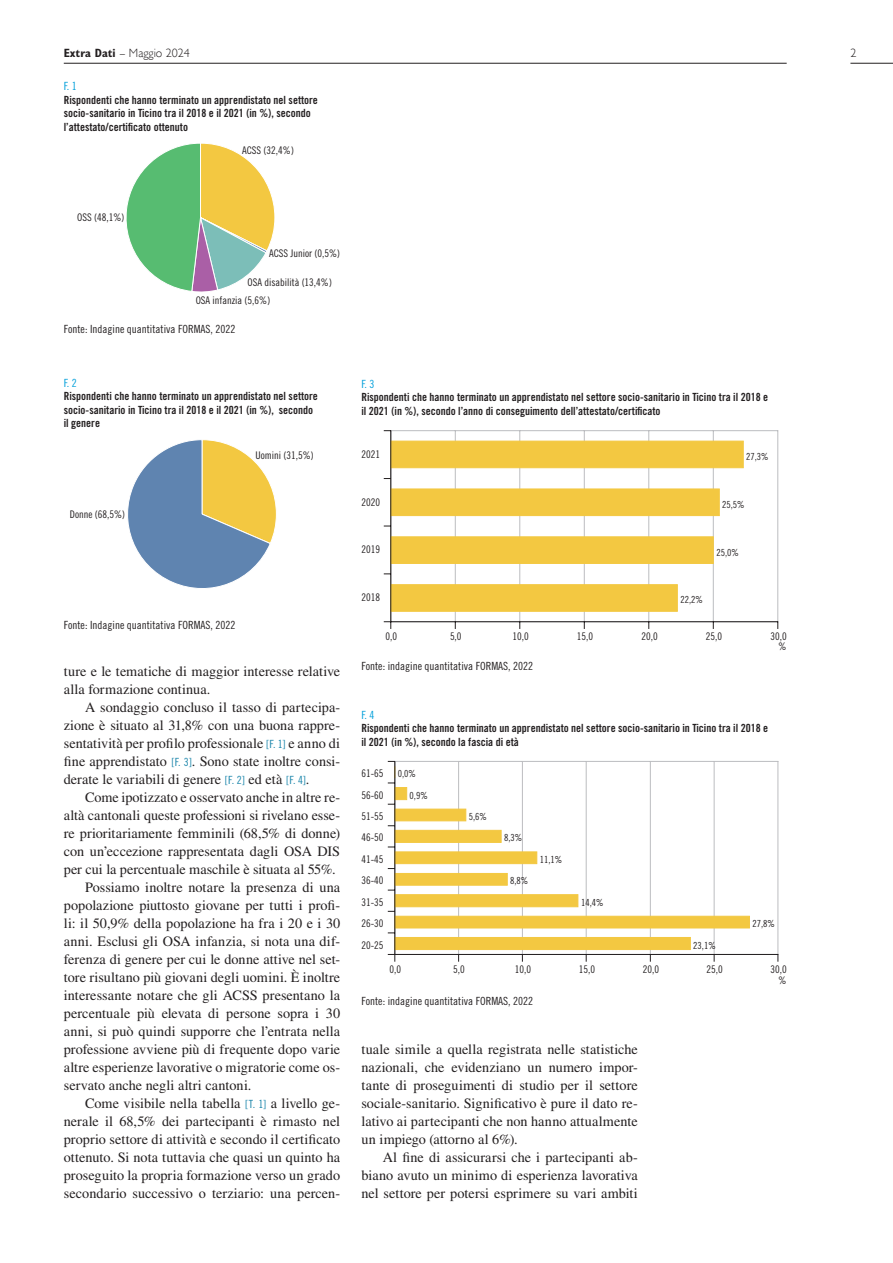
<style>
.page{position:relative;width:893px;height:1263px;background:#fff}
.page>*{position:absolute;margin:0;border:0;box-sizing:border-box;transform-origin:0 0}
.testo{font:14.25px/18px "Times LT Std";letter-spacing:.005em;color:#231f20;text-align:justify}
.t1{font:300 12px "Gill Sans";color:#231f20}
.t2{font:11.25px/13.5px "Trade Gothic LT Std Bd Cn 20";color:#231f20}
.t3{font:11.25px "Trade Gothic LT Std Cn 18";color:#231f20}
.t4{font:10.5px/18.1px "Trade Gothic LT Std Cn 18";color:#231f20}
.t5{font:9.75px "Trade Gothic LT Std Cn 18";color:#231f20}
.s1{font-family:"Gill Sans MT Std";font-weight:700;font-stretch:condensed}
.s2{font-family:"Trade Gothic LT Std Cn 18";color:#009fda}
.s3{font-family:"Trade Gothic LT Std Cn 18";font-size:11.25px;color:#1a85aa}
</style>
<div class="page">
<hr style="left:64px;top:63px;width:723px;height:1px;background:#231f20">
<hr style="left:850px;top:63px;width:43px;height:1px;background:#231f20">
<svg style="left:126px;top:143px;width:149px;height:149px"></svg>
<svg style="left:127px;top:439px;width:150px;height:149px"></svg>
<hr style="left:390px;top:430px;width:388px;height:1px;background:#bcbdc0">
<hr style="left:777px;top:430px;width:1px;height:192px;background:#bcbdc0">
<hr style="left:455px;top:430px;width:1px;height:192px;background:#bcbdc0">
<hr style="left:519px;top:430px;width:1px;height:192px;background:#bcbdc0">
<hr style="left:584px;top:430px;width:1px;height:192px;background:#bcbdc0">
<hr style="left:648px;top:430px;width:1px;height:192px;background:#bcbdc0">
<hr style="left:713px;top:430px;width:1px;height:192px;background:#bcbdc0">
<div style="left:390px;top:584px;width:288px;height:28px;background:#f3c841;border:1px solid #f3c841"></div>
<div style="left:390px;top:536px;width:324px;height:28px;background:#f3c841;border:1px solid #f3c841"></div>
<div style="left:390px;top:489px;width:330px;height:27px;background:#f3c841"></div>
<div style="left:390px;top:441px;width:353px;height:27px;background:#f3c841;border:1px solid #f3c841"></div>
<svg style="left:384px;top:621px;width:7px;height:8px"></svg>
<hr style="left:390px;top:430px;width:1px;height:192px;background:#231f20">
<hr style="left:390px;top:621px;width:388px;height:1px;background:#231f20">
<hr style="left:394px;top:761px;width:384px;height:1px;background:#bcbdc0">
<hr style="left:778px;top:761px;width:1px;height:193px;background:#bcbdc0">
<hr style="left:458px;top:761px;width:1px;height:193px;background:#bcbdc0">
<hr style="left:522px;top:761px;width:1px;height:193px;background:#bcbdc0">
<hr style="left:586px;top:761px;width:1px;height:193px;background:#bcbdc0">
<hr style="left:650px;top:761px;width:1px;height:193px;background:#bcbdc0">
<hr style="left:714px;top:761px;width:1px;height:193px;background:#bcbdc0">
<div style="left:395px;top:937px;width:296px;height:13px;background:#f3c841"></div>
<div style="left:395px;top:916px;width:355px;height:12px;background:#f3c841;border:1px solid #f3c841"></div>
<div style="left:395px;top:894px;width:183px;height:13px;background:#f3c841;border:1px solid #f3c841"></div>
<div style="left:395px;top:873px;width:113px;height:12px;background:#f3c841"></div>
<div style="left:395px;top:852px;width:142px;height:12px;background:#f3c841"></div>
<div style="left:395px;top:830px;width:106px;height:13px;background:#f3c841"></div>
<div style="left:395px;top:809px;width:71px;height:12px;background:#f3c841"></div>
<div style="left:395px;top:787px;width:12px;height:13px;background:#f3c841;border:1px solid #f3c841"></div>
<svg style="left:388px;top:761px;width:7px;height:23px"></svg>
<svg style="left:388px;top:954px;width:8px;height:8px"></svg>
<hr style="left:395px;top:761px;width:1px;height:193px;background:#231f20">
<hr style="left:394px;top:954px;width:384px;height:1px;background:#231f20">
<p class="t1" style="left:64px;top:46px;width:128px"><span class="s1">Extra Dati</span> – Maggio 2024</p>
<p class="t1" style="left:850px;top:46px;width:7px">2</p>
<p class="t2" style="left:64px;top:79px;width:256px"><span class="s2">F. 1<br></span>Rispondenti che hanno terminato un apprendistato nel settore socio-sanitario in Ticino tra il 2018 e il 2021 (in %), secondo l’attestato/certificato ottenuto</p>
<p class="t4" style="left:77px;top:208px;width:49px">OSS (48,1%)</p>
<p class="t4" style="left:242px;top:141px;width:53px">ACSS (32,4%)</p>
<p class="t4" style="left:269px;top:244px;width:73px">ACSS Junior (0,5%)</p>
<p class="t4" style="left:196px;top:273px;width:138px;text-indent:52px">OSA disabilità (13,4%)<br>OSA infanzia (5,6%)</p>
<p class="t3" style="left:64px;top:322px;width:173px">Fonte: Indagine quantitativa FORMAS, 2022</p>
<p class="t2" style="left:64px;top:376px;width:256px"><span class="s2">F. 2<br></span>Rispondenti che hanno terminato un apprendistato nel settore socio-sanitario in Ticino tra il 2018 e il 2021 (in %), secondo il genere</p>
<p class="t4" style="left:70px;top:505px;width:57px">Donne (68,5%)</p>
<p class="t4" style="left:255px;top:446px;width:60px">Uomini (31,5%)</p>
<p class="t3" style="left:64px;top:618px;width:173px">Fonte: Indagine quantitativa FORMAS, 2022</p>
<p class="testo" style="left:64px;top:662px;width:278px">ture e le tematiche di maggior interesse relative alla formazione continua.</p>
<p class="testo" style="left:64px;top:698px;width:278px;text-indent:21px">A sondaggio concluso il tasso di partecipa&shy;zione è situato al 31,8% con una buona rappre&shy;sentatività per profilo professionale <span class="s3">[F. 1]</span> e anno di fine apprendistato <span class="s3">[F. 3]</span>. Sono state inoltre consi&shy;derate le variabili di genere <span class="s3">[F. 2]</span> ed età <span class="s3">[F. 4]</span>.</p>
<p class="testo" style="left:64px;top:788px;width:278px;text-indent:21px">Come ipotizzato e osservato anche in altre re&shy;altà cantonali queste professioni si rivelano esse&shy;re prioritariamente femminili (68,5% di donne) con un’eccezione rappresentata dagli OSA DIS per cui la percentuale maschile è situata al 55%.</p>
<p class="testo" style="left:64px;top:878px;width:278px;text-indent:21px">Possiamo inoltre notare la presenza di una popolazione piuttosto giovane per tutti i profi&shy;li: il 50,9% della popolazione ha fra i 20 e i 30 anni. Esclusi gli OSA infanzia, si nota una dif&shy;ferenza di genere per cui le donne attive nel set&shy;tore risultano più giovani degli uomini. È inoltre interessante notare che gli ACSS presentano la percentuale più elevata di persone sopra i 30 anni, si può quindi supporre che l’entrata nella professione avviene più di frequente dopo varie altre esperienze lavorative o migratorie come os&shy;servato anche negli altri cantoni.</p>
<p class="testo" style="left:64px;top:1094px;width:278px;text-indent:21px">Come visibile nella tabella <span class="s3">[T. 1]</span> a livello ge&shy;nerale il 68,5% dei partecipanti è rimasto nel proprio settore di attività e secondo il certificato ottenuto. Si nota tuttavia che quasi un quinto ha proseguito la propria formazione verso un grado secondario successivo o terziario: una percen-</p>
<p class="t2" style="left:361px;top:377px;width:408px"><span class="s2">F. 3<br></span>Rispondenti che hanno terminato un apprendistato nel settore socio-sanitario in Ticino tra il 2018 e il 2021 (in %), secondo l’anno di conseguimento dell’attestato/certificato</p>
<p class="t4" style="left:361px;top:445px;width:20px">2021</p>
<p class="t5" style="left:746px;top:450px;width:24px">27,3%</p>
<p class="t4" style="left:361px;top:493px;width:20px">2020</p>
<p class="t5" style="left:722px;top:498px;width:24px">25,5%</p>
<p class="t4" style="left:361px;top:540px;width:20px">2019</p>
<p class="t5" style="left:716px;top:546px;width:24px">25,0%</p>
<p class="t4" style="left:361px;top:588px;width:20px">2018</p>
<p class="t5" style="left:680px;top:594px;width:24px">22,2%</p>
<p class="t4" style="left:385px;top:627px;width:13px">0,0</p>
<p class="t4" style="left:450px;top:627px;width:13px">5,0</p>
<p class="t4" style="left:512px;top:627px;width:18px">10,0</p>
<p class="t4" style="left:577px;top:627px;width:18px">15,0</p>
<p class="t4" style="left:641px;top:627px;width:18px">20,0</p>
<p class="t4" style="left:706px;top:627px;width:18px">25,0</p>
<p class="t4" style="left:770px;top:627px;width:18px">30,0</p>
<p class="t4" style="left:778px;top:637px;width:10px">%</p>
<p class="t3" style="left:361px;top:659px;width:173px">Fonte: indagine quantitativa FORMAS, 2022</p>
<p class="t2" style="left:361px;top:708px;width:408px"><span class="s2">F. 4<br></span>Rispondenti che hanno terminato un apprendistato nel settore socio-sanitario in Ticino tra il 2018 e il 2021 (in %), secondo la fascia di età</p>
<p class="t4" style="left:361px;top:764px;width:24px">61-65</p>
<p class="t5" style="left:398px;top:768px;width:20px">0,0%</p>
<p class="t4" style="left:361px;top:786px;width:24px">56-60</p>
<p class="t5" style="left:410px;top:789px;width:20px">0,9%</p>
<p class="t4" style="left:361px;top:807px;width:24px">51-55</p>
<p class="t5" style="left:469px;top:811px;width:20px">5,6%</p>
<p class="t4" style="left:361px;top:828px;width:24px">46-50</p>
<p class="t5" style="left:504px;top:832px;width:20px">8,3%</p>
<p class="t4" style="left:361px;top:850px;width:24px">41-45</p>
<p class="t5" style="left:540px;top:853px;width:24px">11,1%</p>
<p class="t4" style="left:361px;top:871px;width:24px">36-40</p>
<p class="t5" style="left:510px;top:875px;width:20px">8,8%</p>
<p class="t4" style="left:361px;top:893px;width:24px">31-35</p>
<p class="t5" style="left:581px;top:896px;width:24px">14,4%</p>
<p class="t4" style="left:361px;top:914px;width:24px">26-30</p>
<p class="t5" style="left:752px;top:918px;width:24px">27,8%</p>
<p class="t4" style="left:361px;top:936px;width:24px">20-25</p>
<p class="t5" style="left:693px;top:939px;width:24px">23,1%</p>
<p class="t4" style="left:389px;top:960px;width:13px">0,0</p>
<p class="t4" style="left:453px;top:960px;width:13px">5,0</p>
<p class="t4" style="left:515px;top:960px;width:18px">10,0</p>
<p class="t4" style="left:579px;top:960px;width:18px">15,0</p>
<p class="t4" style="left:643px;top:960px;width:18px">20,0</p>
<p class="t4" style="left:707px;top:960px;width:18px">25,0</p>
<p class="t4" style="left:770px;top:960px;width:18px">30,0</p>
<p class="t3" style="left:361px;top:994px;width:173px">Fonte: indagine quantitativa FORMAS, 2022</p>
<p class="testo" style="left:361px;top:1040px;width:278px">tuale simile a quella registrata nelle statistiche nazionali, che evidenziano un numero impor&shy;tante di proseguimenti di studio per il settore sociale-sanitario. Significativo è pure il dato re&shy;lativo ai partecipanti che non hanno attualmente un impiego (attorno al 6%).</p>
<p class="testo" style="left:361px;top:1148px;width:278px;text-indent:21px">Al fine di assicurarsi che i partecipanti ab&shy;biano avuto un minimo di esperienza lavorativa nel settore per potersi esprimere su vari ambiti</p>
<p class="t4" style="left:778px;top:971px;width:10px">%</p>
</div>
